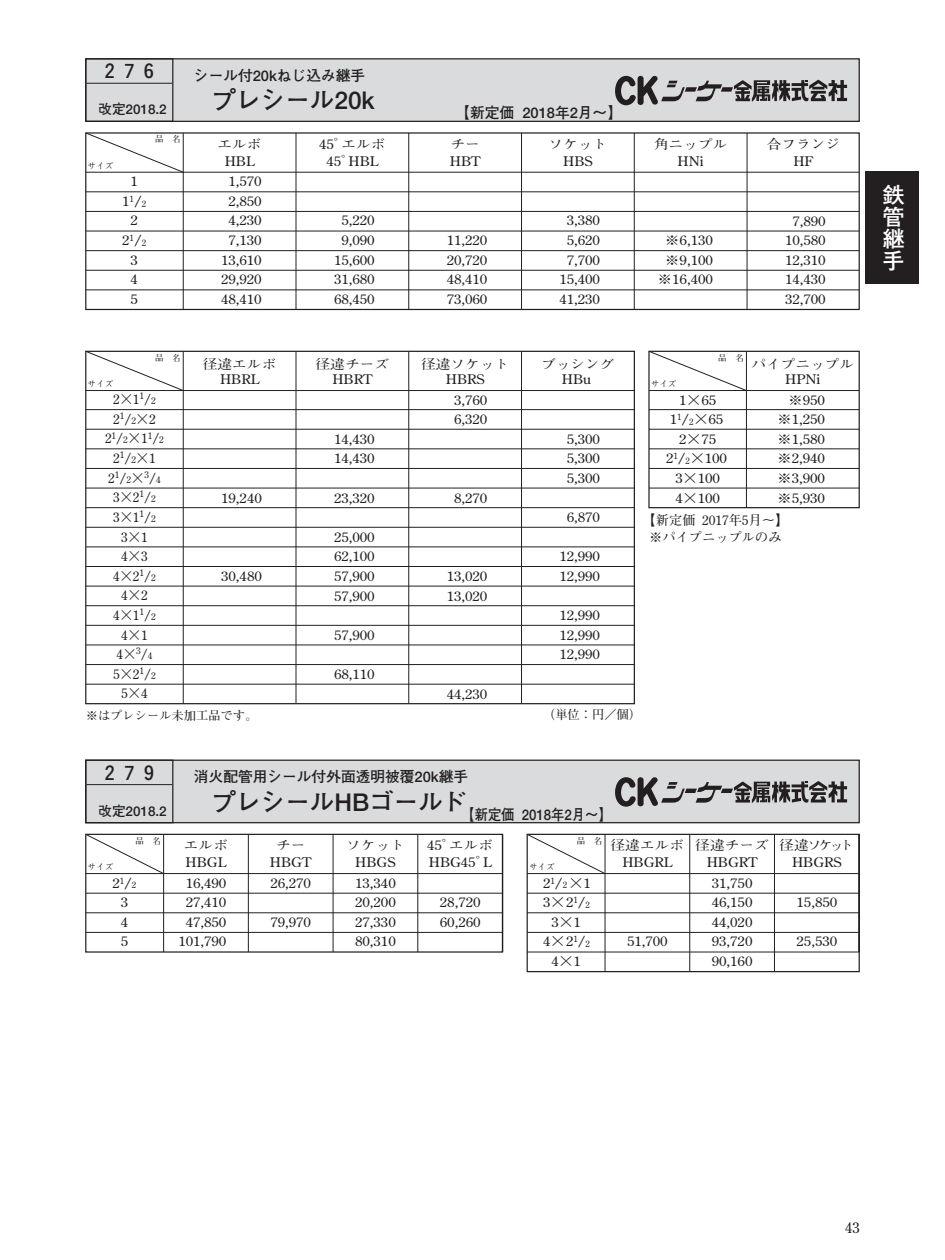
<style>
.page{position:relative;width:945px;height:1260px;background:#fff}
.page>*{position:absolute;margin:0;border:0;box-sizing:border-box;transform-origin:0 0}
.t1{font:24.5px "Futo Go B101 Bold 90 msp RKSJ H";color:#231f20}
.t2{font:22.05px/22.1px "Futo Go B101 Bold 90 msp RKSJ H";color:#fff;text-align:justify}
.t3{font:19.6px "Futo Go B101 Bold 90 msp RKSJ H";color:#231f20}
.t4{font:14.7px "Futo Go B101 Bold 90 msp RKSJ H";color:#231f20}
.t5{font:14.7px "Futo Go B101 Bold 90 msp RKSJ H";color:#231f20;scale:.9 1}
.t6{font:14.7px "Futo Min A101 Bold 90 msp RKSJ H";color:#231f20}
.t7{font:13.47px "Futo Go B101 Bold 90 msp RKSJ H";color:#231f20}
.t8{font:13.3px/19.6px "Futo Min A101 Bold 90 msp RKSJ H";color:#231f20;text-align:center;scale:1.11 1}
.t9{font:13.3px/19.6px "Futo Min A101 Bold 90 msp RKSJ H";color:#231f20;text-align:center}
.t10{font:12.25px "Futo Min A101 Bold 90 msp RKSJ H";color:#231f20}
.t11{font:8.75px "Futo Min A101 Bold 90 msp RKSJ H";color:#231f20}
.t12{font:8.58px "Futo Min A101 Bold 90 msp RKSJ H";color:#231f20}
.s1{font-size:8.75px}
.s2{font-size:9.28px}
.s3{font-size:13.3px}
</style>
<div class="page">
<div style="left:86px;top:59px;width:773px;height:62px;background:#d9dbdc"></div>
<div style="left:85px;top:58px;width:775px;height:64px;border:1px solid #231f20"></div>
<hr style="left:86px;top:83px;width:86px;height:1px;background:#231f20">
<div style="left:85px;top:58px;width:88px;height:64px;border:1px solid #231f20"></div>
<hr style="left:86px;top:172px;width:773px;height:1px;background:#231f20">
<hr style="left:86px;top:192px;width:773px;height:1px;background:#231f20">
<hr style="left:86px;top:211px;width:773px;height:1px;background:#231f20">
<hr style="left:86px;top:231px;width:773px;height:1px;background:#231f20">
<hr style="left:86px;top:250px;width:773px;height:1px;background:#231f20">
<hr style="left:86px;top:270px;width:773px;height:1px;background:#231f20">
<hr style="left:86px;top:290px;width:773px;height:1px;background:#231f20">
<hr style="left:183px;top:133px;width:1px;height:176px;background:#231f20">
<hr style="left:296px;top:133px;width:1px;height:176px;background:#231f20">
<hr style="left:408px;top:133px;width:1px;height:176px;background:#231f20">
<hr style="left:521px;top:133px;width:1px;height:176px;background:#231f20">
<hr style="left:634px;top:133px;width:1px;height:176px;background:#231f20">
<hr style="left:747px;top:133px;width:1px;height:176px;background:#231f20">
<svg style="left:87px;top:134px;width:97px;height:39px"></svg>
<div style="left:85px;top:132px;width:775px;height:178px;border:1px solid #231f20"></div>
<div style="left:86px;top:760px;width:773px;height:63px;background:#d9dbdc"></div>
<div style="left:85px;top:760px;width:775px;height:63px;border:1px solid #231f20"></div>
<svg style="left:85px;top:350px;width:551px;height:603px"></svg>
<svg style="left:652px;top:353px;width:94px;height:37px"></svg>
<hr style="left:649px;top:390px;width:210px;height:1px;background:#231f20">
<hr style="left:649px;top:409px;width:210px;height:1px;background:#231f20">
<hr style="left:649px;top:429px;width:210px;height:1px;background:#231f20">
<hr style="left:649px;top:449px;width:210px;height:1px;background:#231f20">
<hr style="left:649px;top:468px;width:210px;height:1px;background:#231f20">
<hr style="left:649px;top:488px;width:210px;height:1px;background:#231f20">
<hr style="left:746px;top:351px;width:1px;height:157px;background:#231f20">
<div style="left:648px;top:351px;width:212px;height:157px;border:1px solid #231f20"></div>
<hr style="left:333px;top:834px;width:1px;height:118px;background:#231f20">
<hr style="left:417px;top:834px;width:1px;height:118px;background:#231f20">
<svg style="left:526px;top:833px;width:334px;height:140px"></svg>
<hr style="left:774px;top:834px;width:1px;height:138px;background:#231f20">
<svg style="left:615px;top:76px;width:232px;height:29px"></svg>
<svg style="left:615px;top:777px;width:232px;height:30px"></svg>
<div style="left:865px;top:172px;width:54px;height:112px;background:#231f20"></div>
<h3 class="t3" style="left:100px;top:63px;width:60px">２７６</h3>
<p class="t7" style="left:99px;top:104px;width:70px">改定2018.2</p>
<p class="t12" style="left:155px;top:136px;width:27px">品　名</p>
<p class="t12" style="left:88px;top:163px;width:27px">サイズ</p>
<p class="t8" style="left:122px;top:173px;width:23px">1<br>1<sup>1</sup>/<span class="s1">2<br></span>2<br>2<sup>1</sup>/<span class="s1">2<br></span>3<br>4<br>5</p>
<p class="t4" style="left:194px;top:70px;width:173px">シール付20kねじ込み継手</p>
<h1 class="t1" style="left:212px;top:91px;width:164px">プレシール20k</h1>
<p class="t4" style="left:455px;top:107px;width:168px">【新定価 2018年2月～】</p>
<p class="t8" style="left:218px;top:137px;width:41px;line-height:17.2px">エルボ<br>HBL</p>
<p class="t8" style="left:221px;top:173px;width:38px">1,570<br>2,850<br>4,230<br>7,130<br>13,610<br>29,920<br>48,410</p>
<p class="t8" style="left:319px;top:137px;width:61px;line-height:17.2px">45ﾟエルボ<br>45ﾟHBL</p>
<p class="t8" style="left:450px;top:137px;width:29px;line-height:17.2px;text-align:left">チー<br>HBT</p>
<p class="t8" style="left:548px;top:137px;width:55px;line-height:17.2px">ソケット<br>HBS</p>
<p class="t8" style="left:654px;top:137px;width:68px;line-height:17.2px">角ニップル<br>HNi</p>
<p class="t8" style="left:767px;top:137px;width:68px;line-height:17.2px">合フランジ<br>HF</p>
<p class="t8" style="left:334px;top:212px;width:38px">5,220<br>9,090<br>15,600<br>31,680<br>68,450</p>
<p class="t8" style="left:447px;top:232px;width:38px;text-align:justify">11,220<br>20,720<br>48,410<br>73,060</p>
<p class="t8" style="left:560px;top:212px;width:38px">3,380<br>5,620<br>7,700<br>15,400<br>41,230</p>
<p class="t8" style="left:658px;top:232px;width:51px">※6,130 ※9,100 ※16,400</p>
<p class="t8" style="left:785px;top:213px;width:38px">7,890<br>10,580<br>12,310<br>14,430<br>32,700</p>
<p class="t12" style="left:88px;top:381px;width:27px">サイズ</p>
<p class="t12" style="left:155px;top:354px;width:27px">品　名</p>
<p class="t8" style="left:203px;top:358px;width:68px;line-height:14.7px">径違エルボ<br>HBRL</p>
<p class="t8" style="left:316px;top:358px;width:68px;line-height:14.7px">径違チーズ<br>HBRT</p>
<p class="t8" style="left:421px;top:358px;width:81px;line-height:14.7px">径違ソケット<br>HBRS</p>
<p class="t8" style="left:541px;top:358px;width:68px;line-height:14.7px">ブッシング<br>HBu</p>
<p class="t12" style="left:651px;top:381px;width:27px">サイズ</p>
<p class="t12" style="left:718px;top:354px;width:27px">品　名</p>
<p class="t8" style="left:751px;top:358px;width:94px;line-height:14.7px">パイプニップル<br>HPNi</p>
<p class="t9" style="left:105px;top:391px;width:60px">2×1<sup>1</sup>/<span class="s2">2<br></span>2<sup>1</sup>/<span class="s2">2</span>×2<br>2<sup>1</sup>/<span class="s2">2</span>×1<sup>1</sup>/<span class="s2">2<br></span>2<sup>1</sup>/<span class="s2">2</span>×1<br>2<sup>1</sup>/<span class="s2">2</span>×<sup>3</sup>/<span class="s2">4<br></span>3×2<sup>1</sup>/<span class="s2">2<br></span>3×1<sup>1</sup>/<span class="s2">2<br></span>3×1<br>4×3<br>4×2<sup>1</sup>/<span class="s2">2<br></span>4×2<br>4×1<sup>1</sup>/<span class="s2">2<br></span>4×1<br>4×<sup>3</sup>/<span class="s2">4<br></span>5×2<sup>1</sup>/<span class="s2">2<br></span>5×4</p>
<p class="t8" style="left:221px;top:490px;width:38px">19,240</p>
<p class="t8" style="left:221px;top:568px;width:38px">30,480</p>
<p class="t8" style="left:334px;top:431px;width:38px;text-align:left">14,430<br>14,430</p>
<p class="t8" style="left:334px;top:490px;width:38px">23,320</p>
<p class="t8" style="left:334px;top:529px;width:38px;text-align:justify">25,000<br>62,100<br>57,900<br>57,900</p>
<p class="t8" style="left:334px;top:627px;width:38px">57,900</p>
<p class="t8" style="left:334px;top:666px;width:38px">68,110</p>
<p class="t8" style="left:454px;top:392px;width:31px;text-align:left">3,760<br>6,320</p>
<p class="t8" style="left:454px;top:490px;width:31px">8,270</p>
<p class="t8" style="left:447px;top:568px;width:38px;text-align:left">13,020<br>13,020</p>
<p class="t8" style="left:447px;top:686px;width:38px">44,230</p>
<p class="t8" style="left:567px;top:431px;width:31px;text-align:justify">5,300<br>5,300<br>5,300</p>
<p class="t8" style="left:567px;top:509px;width:31px">6,870</p>
<p class="t8" style="left:560px;top:548px;width:38px;text-align:left">12,990<br>12,990</p>
<p class="t8" style="left:560px;top:607px;width:38px;text-align:justify">12,990<br>12,990<br>12,990</p>
<p class="t8" style="left:670px;top:392px;width:50px">1×65<br>1<sup>1</sup>/<span class="s1">2</span>×65<br>2×75</p>
<p class="t8" style="left:676px;top:470px;width:41px;text-align:left">3×100<br>4×100</p>
<p class="t8" style="left:666px;top:450px;width:56px">2<sup>1</sup>/<span class="s1">2</span>×100</p>
<p class="t8" style="left:777px;top:392px;width:45px;text-align:justify;text-indent:11px">※950 ※1,250 ※1,580 ※2,940 ※3,900 ※5,930</p>
<p class="t9" style="left:643px;top:514px;width:147px;line-height:17.2px">【新定価 2017年5月～】※パイプニップルのみ</p>
<p class="t10" style="left:86px;top:711px;width:173px">※はプレシール未加工品です。</p>
<p class="t10" style="left:543px;top:709px;width:100px">（単位：円／個）</p>
<h3 class="t3" style="left:100px;top:765px;width:60px">２７９</h3>
<p class="t7" style="left:99px;top:806px;width:70px">改定2018.2</p>
<p class="t12" style="left:135px;top:837px;width:27px">品　名</p>
<p class="t12" style="left:88px;top:864px;width:27px">サイズ</p>
<p class="t8" style="left:112px;top:875px;width:23px">2<sup>1</sup>/<span class="s1">2<br></span>3<br>4<br>5</p>
<p class="t4" style="left:194px;top:771px;width:276px">消火配管用シール付外面透明被覆20k継手</p>
<h1 class="t1" style="left:212px;top:792px;width:257px">プレシールHBゴールド</h1>
<p class="t5" style="left:462px;top:809px;width:168px">【新定価 2018年2月～】</p>
<p class="t8" style="left:184px;top:838px;width:41px;line-height:17.2px;text-align:left">エルボ<br>HBGL</p>
<p class="t8" style="left:270px;top:838px;width:39px;line-height:17.2px">チー<br>HBGT</p>
<p class="t8" style="left:346px;top:838px;width:55px;line-height:17.2px">ソケット<br>HBGS</p>
<p class="t8" style="left:427px;top:838px;width:61px;line-height:17.2px;text-align:left">45ﾟエルボ<br>HBG45ﾟL</p>
<p class="t12" style="left:529px;top:864px;width:27px">サイズ</p>
<p class="t12" style="left:577px;top:837px;width:27px">品　名</p>
<p class="t8" style="left:178px;top:875px;width:45px">16,490<br>27,410<br>47,850<br>101,790</p>
<p class="t8" style="left:271px;top:875px;width:38px">26,270</p>
<p class="t8" style="left:271px;top:914px;width:38px">79,970</p>
<p class="t8" style="left:355px;top:875px;width:38px;text-align:justify">13,340<br>20,200<br>27,330<br>80,310</p>
<p class="t8" style="left:440px;top:894px;width:38px;text-align:left">28,720<br>60,260</p>
<p class="t11" style="left:551px;top:879px;width:18px">1<span class="s3">/</span>2</p>
<p class="t8" style="left:543px;top:894px;width:44px">3×2<sup>1</sup>/<span class="s1">2</span></p>
<p class="t8" style="left:543px;top:933px;width:44px">4×2<sup>1</sup>/<span class="s1">2</span></p>
<p class="t8" style="left:543px;top:875px;width:8px">2</p>
<p class="t8" style="left:569px;top:875px;width:21px">×1</p>
<p class="t8" style="left:551px;top:914px;width:28px">3×1</p>
<p class="t8" style="left:551px;top:953px;width:28px">4×1</p>
<p class="t8" style="left:611px;top:838px;width:68px;line-height:17.2px">径違エルボ<br>HBGRL</p>
<p class="t8" style="left:627px;top:933px;width:38px">51,700</p>
<p class="t8" style="left:695px;top:838px;width:68px;line-height:17.2px">径違チーズ<br>HBGRT</p>
<p class="t8" style="left:779px;top:838px;width:69px;line-height:17.2px">径違ソケット<br>HBGRS</p>
<p class="t8" style="left:712px;top:875px;width:38px;text-align:justify">31,750<br>46,150<br>44,020<br>93,720<br>90,160</p>
<p class="t8" style="left:797px;top:894px;width:38px">15,850</p>
<p class="t8" style="left:797px;top:933px;width:38px">25,530</p>
<h2 class="t2" style="left:882px;top:187px;width:23px">鉄管継手</h2>
<p class="t6" style="left:845px;top:1222px;width:16px">43</p>
</div>
